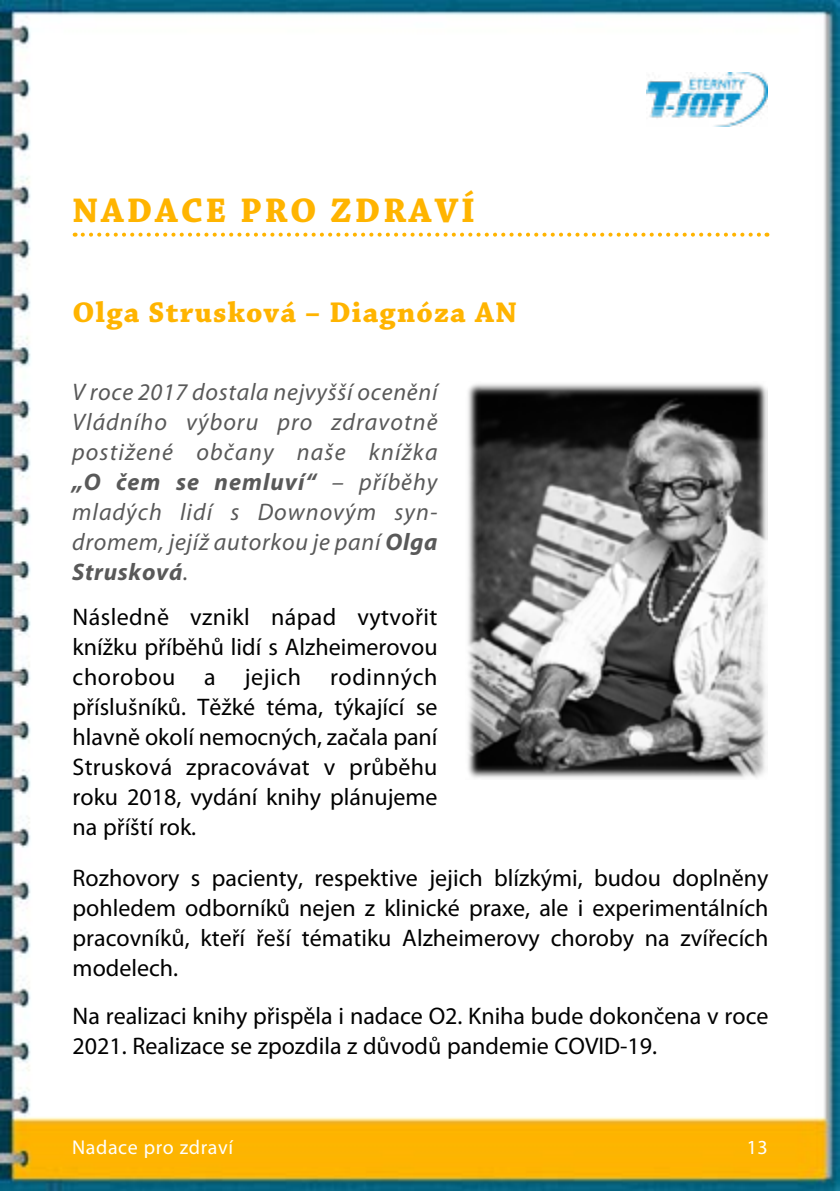
<style>
.page{position:relative;width:840px;height:1191px;background:#fff}
.page>*{position:absolute;margin:0;border:0;box-sizing:border-box;transform-origin:0 0}
.t1{font:700 36px "Chaparral Pro";letter-spacing:.075em;color:#ffb400}
.t2{font:700 30px "Chaparral Pro";letter-spacing:.04em;color:#ffb400}
.t3{font:24px/30px "Myriad Pro";color:#000;text-align:justify}
.t4{font:italic 24px/30px "Myriad Pro";letter-spacing:.035em;color:#595959;text-align:justify}
.t5{font:20px "Myriad Pro";letter-spacing:.03em;color:#fff}
.s1{font-weight:700}
</style>
<div class="page">
<img style="left:0;top:0;width:839px;height:1191px">
<img style="left:646px;top:72px;width:121px;height:54px">
<svg style="left:83px;top:233px;width:684px;height:4px"></svg>
<img style="left:465px;top:382px;width:302px;height:397px">
<p class="t1" style="left:73px;top:190px;width:403px">NADACE PRO ZDRAVÍ</p>
<p class="t2" style="left:73px;top:295px;width:445px">Olga Strusková – Diagnóza AN</p>
<p class="t4" style="left:72px;top:376px;width:367px">V roce 2017 dostala nejvyšší ocenění Vládního výboru pro zdravotně postižené občany naše knížka <span class="s1">„O čem se nemluví“</span> – příběhy mladých lidí s Downovým syn&shy;dromem, jejíž autorkou je paní <span class="s1">Olga Strusková</span>.</p>
<p class="t3" style="left:73px;top:602px;width:366px">Následně vznikl nápad vytvořit knížku příběhů lidí s Alzheimerovou chorobou a jejich rodinných příslušníků. Těžké téma, týkající se hlavně okolí nemocných, začala paní Strusková zpracovávat v průběhu roku 2018, vydání knihy plánujeme na příští rok.</p>
<p class="t3" style="left:73px;top:862px;width:697px">Rozhovory s pacienty, respektive jejich blízkými, budou doplněny pohledem odborníků nejen z klinické praxe, ale i experimentálních pracovníků, kteří řeší tématiku Alzheimerovy choroby na zvířecích modelech.</p>
<p class="t3" style="left:73px;top:1001px;width:697px">Na realizaci knihy přispěla i nadace O2. Kniha bude dokončena v roce<br>2021. Realizace se zpozdila z důvodů pandemie COVID-19.</p>
<p class="t5" style="left:72px;top:1134px;width:162px">Nadace pro zdraví</p>
<p class="t5" style="left:746px;top:1134px;width:23px">13</p>
</div>
